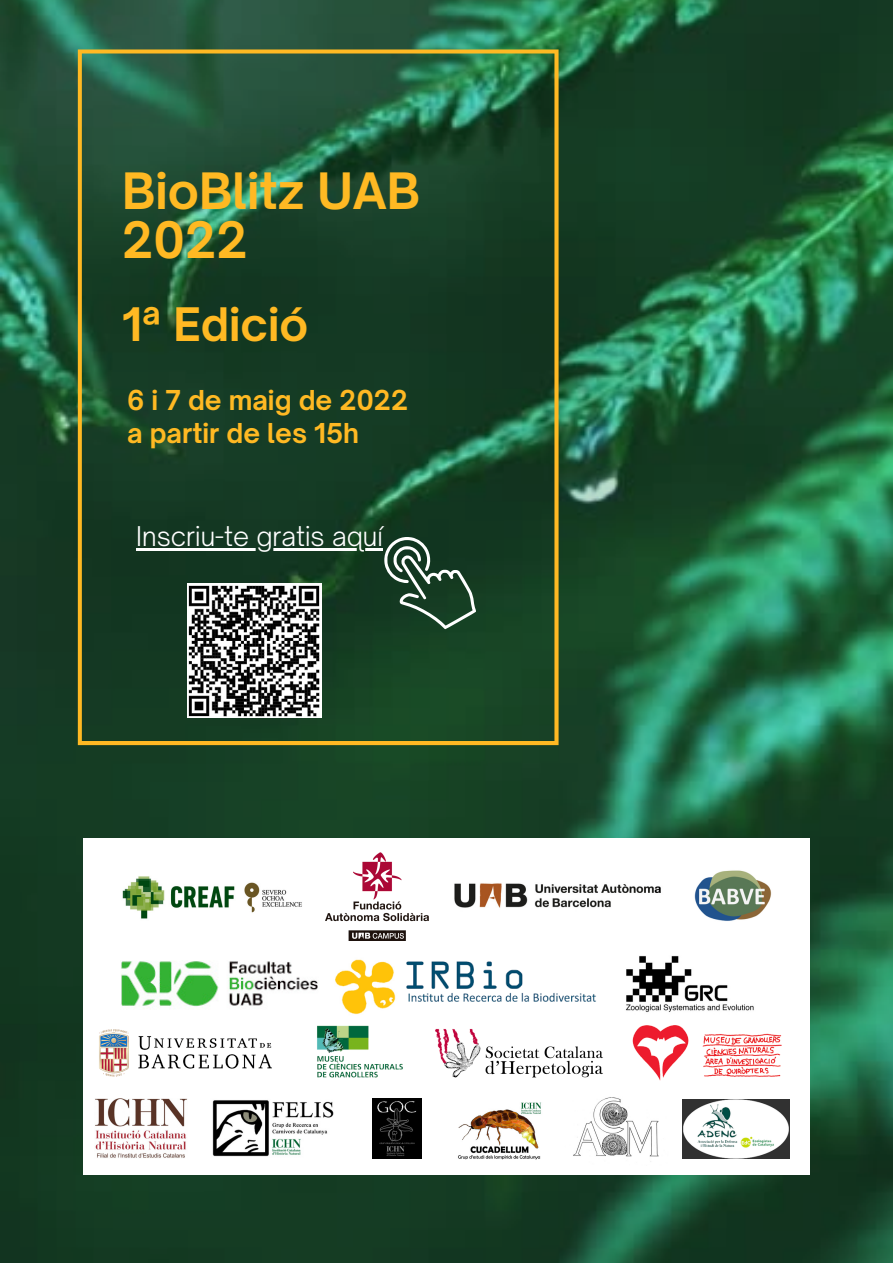
<style>
.page{position:relative;width:893px;height:1263px;background:#fff}
.page>*{position:absolute;margin:0;border:0;box-sizing:border-box;transform-origin:0 0}
.t1{font:700 47.92px "Open Sauce One";color:#ffb923}
.t2{font:700 44.17px "Open Sauce One";color:#ffb923}
.t3{font:700 26.25px "Open Sauce One";color:#ffb923}
.t4{font:300 26.03px "Open Sauce One";color:#fff}
</style>
<div class="page">
<img style="left:0;top:0;width:893px;height:1263px">
<svg style="left:78px;top:49px;width:480px;height:696px;fill:#153c24"></svg>
<div style="left:84px;top:838px;width:725px;height:336px;background:#fff"></div>
<img style="left:99px;top:1029px;width:173px;height:48px">
<img style="left:454px;top:883px;width:207px;height:25px">
<img style="left:121px;top:961px;width:197px;height:48px">
<img style="left:573px;top:1097px;width:86px;height:65px">
<img style="left:95px;top:1099px;width:92px;height:59px">
<img style="left:683px;top:1099px;width:107px;height:59px">
<img style="left:435px;top:1028px;width:168px;height:50px">
<img style="left:632px;top:1026px;width:150px;height:55px">
<img style="left:335px;top:959px;width:261px;height:56px">
<img style="left:626px;top:955px;width:128px;height:57px">
<img style="left:212px;top:1100px;width:122px;height:57px">
<img style="left:317px;top:1026px;width:86px;height:52px">
<img style="left:373px;top:1099px;width:49px;height:59px">
<img style="left:458px;top:1102px;width:83px;height:58px">
<img style="left:122px;top:876px;width:180px;height:43px">
<img style="left:325px;top:852px;width:103px;height:89px">
<img style="left:694px;top:870px;width:78px;height:51px">
<svg style="left:384px;top:537px;width:92px;height:92px"></svg>
<img style="left:187px;top:583px;width:134px;height:134px">
<hr style="left:136px;top:548px;width:247px;height:2px;background:#fff">
<p class="t1" style="left:122px;top:161px;width:300px">BioBlitz UAB</p>
<p class="t1" style="left:122px;top:210px;width:127px">2022</p>
<p class="t2" style="left:122px;top:297px;width:188px">1ª Edició</p>
<p class="t3" style="left:127px;top:383px;width:282px">6 i 7 de maig de 2022</p>
<p class="t3" style="left:127px;top:417px;width:233px">a partir de les 15h</p>
<p class="t4" style="left:136px;top:520px;width:248px">Inscriu-te gratis aquí</p>
</div>
